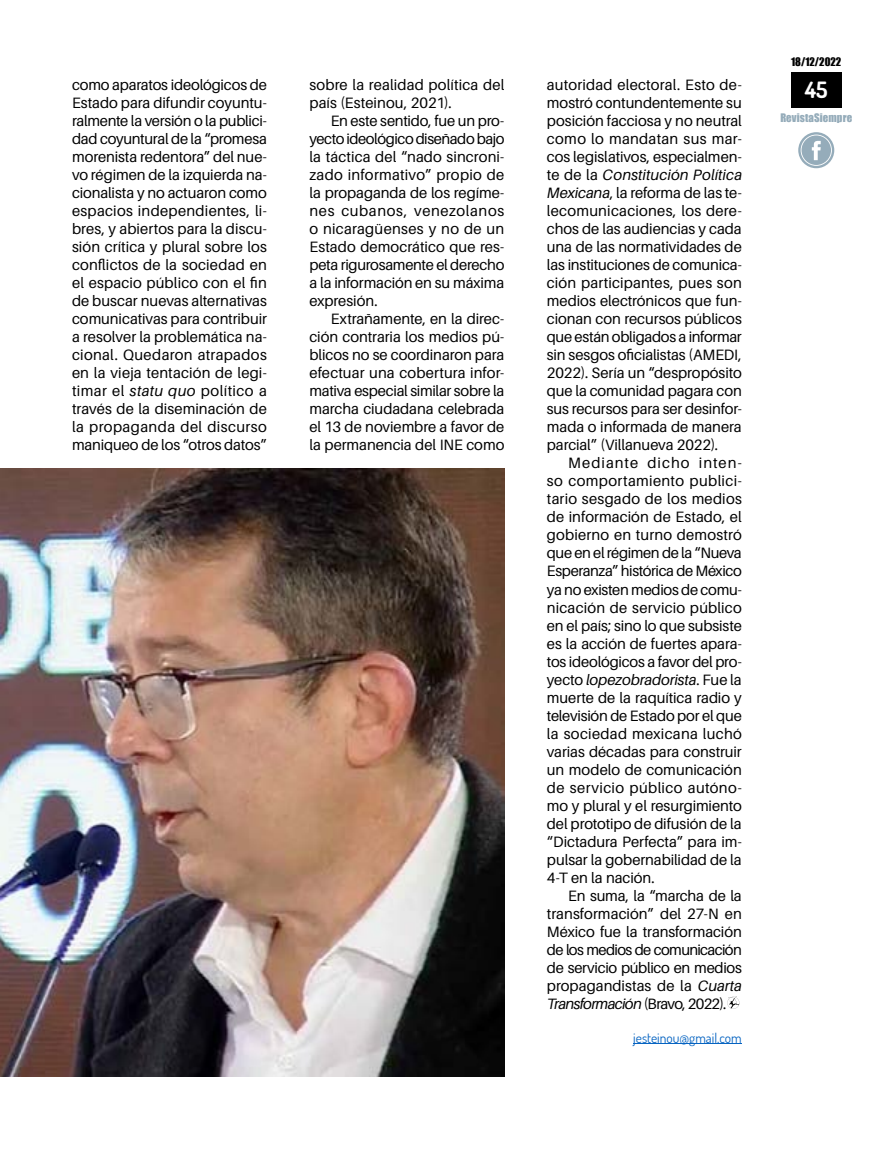
<style>
.page{position:relative;width:893px;height:1149px;background:#fff}
.page>*{position:absolute;margin:0;border:0;box-sizing:border-box;transform-origin:0 0}
.t1{font:700 22.5px "Dosis";color:#fff}
.t2{font:15px/18px "Aileron";letter-spacing:-.005em;color:#000;text-align:justify}
.t3{font:13.5px "Dosis";color:#0563c1}
.t4{font:10.8px "Impact";letter-spacing:.01em;color:#95acba}
.t5{font:10.8px "Impact";color:#000}
.s1{font-style:italic}
</style>
<div class="page">
<div style="left:791px;top:72px;width:51px;height:36px;background:#000"></div>
<svg style="left:798px;top:132px;width:36px;height:36px"></svg>
<hr style="left:633px;top:1043px;width:109px;height:1px;background:#0563c1">
<img style="left:0;top:468px;width:504px;height:608px">
<svg style="left:727px;top:996px;width:12px;height:12px"></svg>
<p class="t2" style="left:72px;top:76px;width:196px">como aparatos ideológicos de Estado para difundir coyuntu&shy;ralmente la versión o la publici&shy;dad coyuntural de la “promesa morenista redentora” del nue&shy;vo régimen de la izquierda na&shy;cionalista y no actuaron como espacios independientes, li&shy;bres, y abiertos para la discu&shy;sión crítica y plural sobre los conflictos de la sociedad en el espacio público con el fin de buscar nuevas alternativas comunicativas para contribuir a resolver la problemática na&shy;cional. Quedaron atrapados en la vieja tentación de legi&shy;timar el <span class="s1">statu quo</span> político a través de la diseminación de la propaganda del discurso maniqueo de los “otros datos”</p>
<p class="t2" style="left:309px;top:76px;width:196px">sobre la realidad política del país (Esteinou, 2021).</p>
<p class="t2" style="left:309px;top:112px;width:196px;text-indent:21px">En este sentido, fue un pro&shy;yecto ideológico diseñado bajo la táctica del “nado sincroni&shy;zado informativo” propio de la propaganda de los regíme&shy;nes cubanos, venezolanos o nicaragüenses y no de un Estado democrático que res&shy;peta rigurosamente el derecho a la información en su máxima expresión.</p>
<p class="t2" style="left:309px;top:310px;width:196px;text-indent:21px">Extrañamente, en la direc&shy;ción contraria los medios pú&shy;blicos no se coordinaron para efectuar una cobertura infor&shy;mativa especial similar sobre la marcha ciudadana celebrada el 13 de noviembre a favor de la permanencia del INE como</p>
<p class="t2" style="left:547px;top:76px;width:197px">autoridad electoral. Esto de&shy;mostró contundentemente su posición facciosa y no neutral como lo mandatan sus mar&shy;cos legislativos, especialmen&shy;te de la <span class="s1">Constitución Política Mexicana</span>, la reforma de las te&shy;lecomunicaciones, los dere&shy;chos de las audiencias y cada una de las normatividades de las instituciones de comunica&shy;ción participantes, pues son medios electrónicos que fun&shy;cionan con recursos públicos que están obligados a informar sin sesgos oficialistas (AMEDI, 2022). Sería un “despropósito que la comunidad pagara con sus recursos para ser desinfor&shy;mada o informada de manera parcial” (Villanueva 2022).</p>
<p class="t2" style="left:547px;top:454px;width:196px;text-indent:21px">Mediante dicho inten&shy;so comportamiento publici&shy;tario sesgado de los medios de información de Estado, el gobierno en turno demostró que en el régimen de la “Nueva Esperanza” histórica de México ya no existen medios de comu&shy;nicación de servicio público en el país; sino lo que subsiste es la acción de fuertes apara&shy;tos ideológicos a favor del pro&shy;yecto <span class="s1">lopezobradorista</span>. Fue la muerte de la raquítica radio y televisión de Estado por el que la sociedad mexicana luchó varias décadas para construir un modelo de comunicación de servicio público autóno&shy;mo y plural y el resurgimiento del prototipo de difusión de la “Dictadura Perfecta” para im&shy;pulsar la gobernabilidad de la 4-T en la nación.</p>
<p class="t2" style="left:547px;top:886px;width:196px;text-indent:21px">En suma, la “marcha de la transformación” del 27-N en México fue la transformación de los medios de comunicación de servicio público en medios propagandistas de la <span class="s1">Cuarta Transformación</span> (Bravo, 2022).</p>
<p class="t3" style="left:633px;top:1029px;width:110px">jesteinou@gmail.com</p>
<p class="t5" style="left:791px;top:54px;width:52px">18/12/2022</p>
<h1 class="t1" style="left:805px;top:76px;width:24px">45</h1>
<p class="t4" style="left:780px;top:109px;width:73px">RevistaSiempre</p>
</div>
